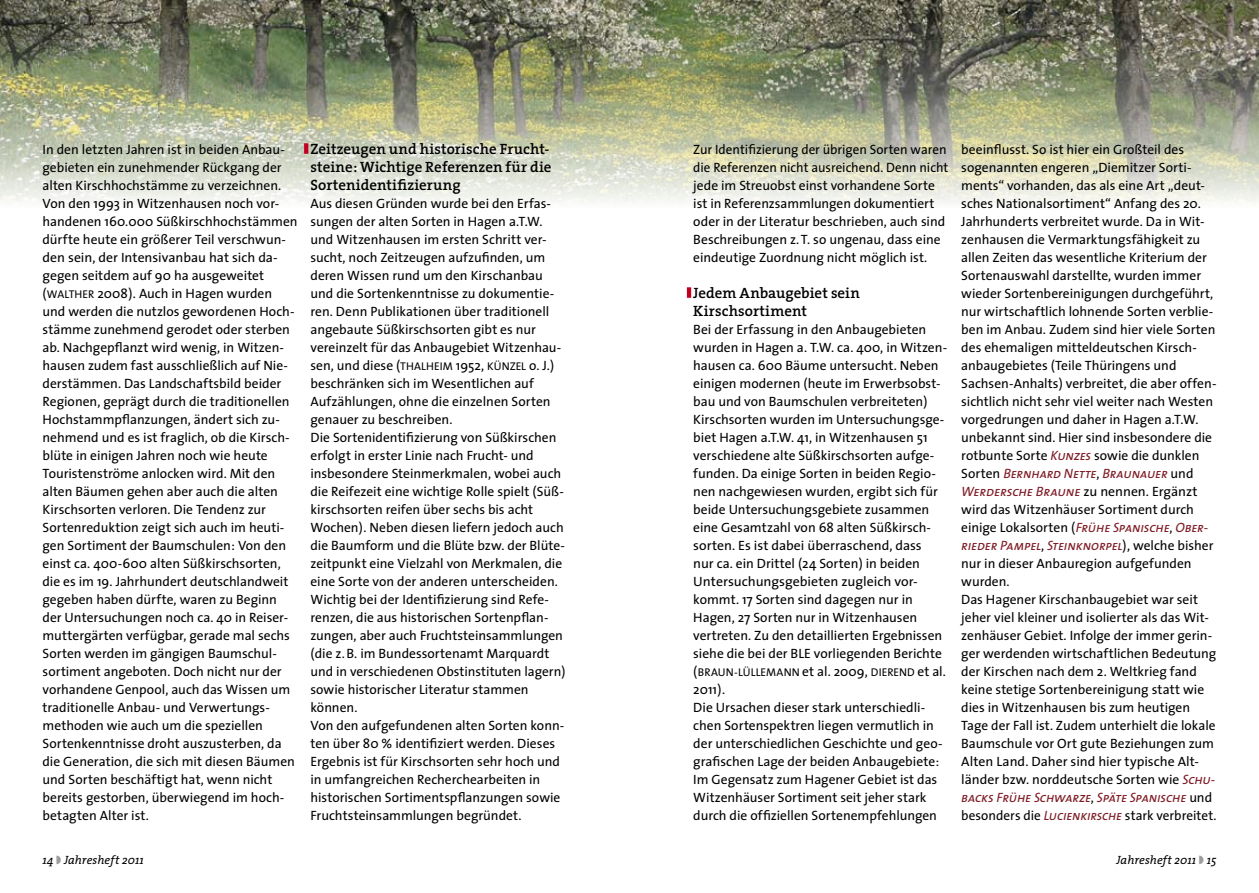
<style>
.page{position:relative;width:1259px;height:893px;background:#fff}
.page>*{position:absolute;margin:0;border:0;box-sizing:border-box;transform-origin:0 0}
.t1{font:600 15px/18px "The Serif";letter-spacing:.01em;color:#000}
.t2{font:13.5px/18px "The Sans";color:#000}
.t3{font:italic 13.5px/18.1px "The Sans Caps";letter-spacing:-.02em;color:#7f1b25}
.t4{font:italic 12px "The Serif";letter-spacing:.005em;color:#000}
.t5{font:11.25px "The Sans";letter-spacing:.005em;color:#000}
.s1{font-size:13.5px}
.s2{font-size:11.25px}
.s3{font-family:"The Sans Caps";font-style:italic;color:#7f1b25}
.s4{font-family:"The Sans";font-style:normal;color:#000}
.s5{color:#9c9d9f}
</style>
<div class="page">
<img style="left:0;top:0;width:1259px;height:203px">
<svg style="left:304px;top:143px;width:4px;height:11px"></svg>
<svg style="left:687px;top:287px;width:4px;height:11px"></svg>
<p class="t2" style="left:43px;top:140px;width:257px">In den letzten Jahren ist in beiden Anbau&shy;gebieten ein zunehmender Rückgang der alten Kirschhochstämme zu verzeichnen.<br>Von den 1993 in Witzenhausen noch vor&shy;handenen 160.000 Süßkirschhochstämmen dürfte heute ein größerer Teil verschwun&shy;den sein, der Intensivanbau hat sich da&shy;gegen seitdem auf 90 ha ausgeweitet</p>
<p class="t5" style="left:43px;top:285px;width:22px"><span class="s1">(</span>Walther</p>
<p class="t2" style="left:43px;top:284px;width:254px;text-indent:55px">2008). Auch in Hagen wurden und werden die nutzlos gewordenen Hoch&shy;stämme zunehmend gerodet oder sterben ab. Nachgepflanzt wird wenig, in Witzen&shy;hausen zudem fast ausschließlich auf Nie&shy;derstämmen. Das Landschaftsbild beider Regionen, geprägt durch die traditionellen Hochstammpflanzungen, ändert sich zu&shy;nehmend und es ist fraglich, ob die Kirsch&shy;blüte in einigen Jahren noch wie heute Touristenströme anlocken wird. Mit den alten Bäumen gehen aber auch die alten Kirschsorten verloren. Die Tendenz zur Sortenreduktion zeigt sich auch im heuti&shy;gen Sortiment der Baumschulen: Von den einst ca. 400-600 alten Süßkirschsorten, die es im 19. Jahrhundert deutschlandweit gegeben haben dürfte, waren zu Beginn der Untersuchungen noch ca. 40 in Reiser&shy;muttergärten verfügbar, gerade mal sechs Sorten werden im gängigen Baumschul&shy;sortiment angeboten. Doch nicht nur der vorhandene Genpool, auch das Wissen um traditionelle Anbau- und Verwertungs&shy;methoden wie auch um die speziellen Sortenkenntnisse droht auszusterben, da die Generation, die sich mit diesen Bäumen und Sorten beschäftigt hat, wenn nicht bereits gestorben, überwiegend im hoch&shy;betagten Alter ist.</p>
<p class="t1" style="left:310px;top:139px;width:243px">Zeitzeugen und historische Frucht&shy;steine: Wichtige Referenzen für die<br>Sortenidentifizierung</p>
<p class="t2" style="left:310px;top:194px;width:252px">Aus diesen Gründen wurde bei den Erfas&shy;sungen der alten Sorten in Hagen a.T.W. und Witzenhausen im ersten Schritt ver&shy;sucht, noch Zeitzeugen aufzufinden, um deren Wissen rund um den Kirschanbau und die Sortenkenntnisse zu dokumentie&shy;ren. Denn Publikationen über traditionell angebaute Süßkirschsorten gibt es nur vereinzelt für das Anbaugebiet Witzenhau&shy;sen, und diese (<span class="s2">Thalheim</span></p>
<p class="t2" style="left:310px;top:356px;width:257px;text-indent:219px">o. J.) beschränken sich im Wesentlichen auf Aufzählungen, ohne die einzelnen Sorten genauer zu beschreiben.<br>Die Sortenidentifizierung von Süßkirschen erfolgt in erster Linie nach Frucht- und insbesondere Steinmerkmalen, wobei auch die Reifezeit eine wichtige Rolle spielt (Süß&shy;kirschsorten reifen über sechs bis acht Wochen). Neben diesen liefern jedoch auch die Baumform und die Blüte bzw. der Blüte&shy;zeitpunkt eine Vielzahl von Merkmalen, die eine Sorte von der anderen unterscheiden.<br>Wichtig bei der Identifizierung sind Refe&shy;renzen, die aus historischen Sortenpflan&shy;zungen, aber auch Fruchtsteinsammlungen (die z.B. im Bundessortenamt Marquardt und in verschiedenen Obstinstituten lagern) sowie historischer Literatur stammen können.<br>Von den aufgefundenen alten Sorten konn&shy;ten über 80 % identifiziert werden. Dieses Ergebnis ist für Kirschsorten sehr hoch und in umfangreichen Recherchearbeiten in historischen Sortimentspflanzungen sowie Fruchtsteinsammlungen begründet.</p>
<p class="t5" style="left:456px;top:357px;width:46px"><span class="s1">1952,</span> Künzel</p>
<p class="t2" style="left:693px;top:140px;width:257px">Zur Identifizierung der übrigen Sorten waren die Referenzen nicht ausreichend. Denn nicht jede im Streuobst einst vorhandene Sorte ist in Referenzsammlungen dokumentiert oder in der Literatur beschrieben, auch sind Beschreibungen z.T. so ungenau, dass eine eindeutige Zuordnung nicht möglich ist.</p>
<p class="t1" style="left:693px;top:283px;width:168px">Jedem Anbaugebiet sein -Kirschsortiment</p>
<p class="t2" style="left:693px;top:320px;width:255px">Bei der Erfassung in den Anbaugebieten wurden in Hagen a. T.W. ca. 400, in Witzen&shy;hausen ca. 600 Bäume untersucht. Neben einigen modernen (heute im Erwerbsobst&shy;bau und von Baumschulen verbreiteten)<br>Kirschsorten wurden im Untersuchungsge&shy;biet Hagen a.T.W. 41, in Witzenhausen 51 verschiedene alte Süßkirschsorten aufge&shy;funden. Da einige Sorten in beiden Regio&shy;nen nachgewiesen wurden, ergibt sich für beide Untersuchungsgebiete zusammen eine Gesamtzahl von 68 alten Süßkirsch&shy;sorten. Es ist dabei überraschend, dass<br>nur ca. ein Drittel (24 Sorten) in beiden Untersuchungsgebieten zugleich vor&shy;kommt. 17 Sorten sind dagegen nur in Hagen, 27 Sorten nur in Witzenhausen vertreten. Zu den detaillierten Ergebnissen siehe die bei der BLE vorliegenden Berichte</p>
<p class="t5" style="left:693px;top:663px;width:20px"><span class="s1">(</span>Braun</p>
<p class="t5" style="left:734px;top:663px;width:17px">-Lüllemann</p>
<p class="t2" style="left:802px;top:662px;width:84px">et al. 2009, <span class="s2">Dierend</span></p>
<p class="t2" style="left:917px;top:662px;width:30px">et al.</p>
<p class="t2" style="left:693px;top:680px;width:251px">2011).<br>Die Ursachen dieser stark unterschiedli&shy;chen Sortenspektren liegen vermutlich in der unterschiedlichen Geschichte und geo&shy;grafischen Lage der beiden Anbaugebiete:<br>Im Gegensatz zum Hagener Gebiet ist das Witzenhäuser Sortiment seit jeher stark durch die offiziellen Sortenempfehlungen</p>
<p class="t2" style="left:961px;top:140px;width:257px">beeinflusst. So ist hier ein Großteil des sogenannten engeren „Diemitzer Sorti&shy;ments“ vorhanden, das als eine Art „deut&shy;sches Nationalsortiment“ Anfang des 20.<br>Jahrhunderts verbreitet wurde. Da in Wit&shy;zenhausen die Vermarktungsfähigkeit zu allen Zeiten das wesentliche Kriterium der Sortenauswahl darstellte, wurden immer wieder Sortenbereinigungen durchgeführt, nur wirtschaftlich lohnende Sorten verblie&shy;ben im Anbau. Zudem sind hier viele Sorten des ehemaligen mitteldeutschen Kirsch&shy;anbaugebietes (Teile Thüringens und Sachsen-Anhalts) verbreitet, die aber offen&shy;sichtlich nicht sehr viel weiter nach Westen vorgedrungen und daher in Hagen a.T.W. unbekannt sind. Hier sind insbesondere die rotbunte Sorte <span class="s3">Kunzes</span> sowie die dunklen</p>
<p class="t3" style="left:961px;top:464px;width:238px"><span class="s4">Sorten</span> Bernhard Nette<span class="s4">,</span> Braunauer <span class="s4">und<br></span>Werdersche Braune <span class="s4">zu nennen. Ergänzt</span></p>
<p class="t2" style="left:961px;top:500px;width:249px">wird das Witzenhäuser Sortiment durch einige Lokalsorten (<span class="s3">Frühe Spanische</span>, <span class="s3">Ober-</span></p>
<p class="t3" style="left:961px;top:536px;width:254px">rieder Pampel<span class="s4">,</span> Steinknorpel<span class="s4">), welche bisher</span></p>
<p class="t2" style="left:961px;top:554px;width:257px">nur in dieser Anbauregion aufgefunden wurden.<br>Das Hagener Kirschanbaugebiet war seit jeher viel kleiner und isolierter als das Wit&shy;zenhäuser Gebiet. Infolge der immer gerin&shy;ger werdenden wirtschaftlichen Bedeutung der Kirschen nach dem 2. Weltkrieg fand keine stetige Sortenbereinigung statt wie dies in Witzenhausen bis zum heutigen Tage der Fall ist. Zudem unterhielt die lokale Baumschule vor Ort gute Beziehungen zum Alten Land. Daher sind hier typische Alt&shy;länder bzw. norddeutsche Sorten wie <span class="s3">Schu-</span></p>
<p class="t3" style="left:961px;top:788px;width:252px">backs Frühe Schwarze<span class="s4">,</span> Späte Spanische <span class="s4">und</span></p>
<p class="t2" style="left:961px;top:806px;width:257px">besonders die <span class="s3">Lucienkirsche</span> stark verbreitet.</p>
<p class="t4" style="left:43px;top:850px;width:103px">14 <span class="s5">◗</span> Jahresheft 2011</p>
<p class="t4" style="left:1116px;top:850px;width:101px">Jahresheft 2011 <span class="s5">◗</span> 15</p>
</div>
